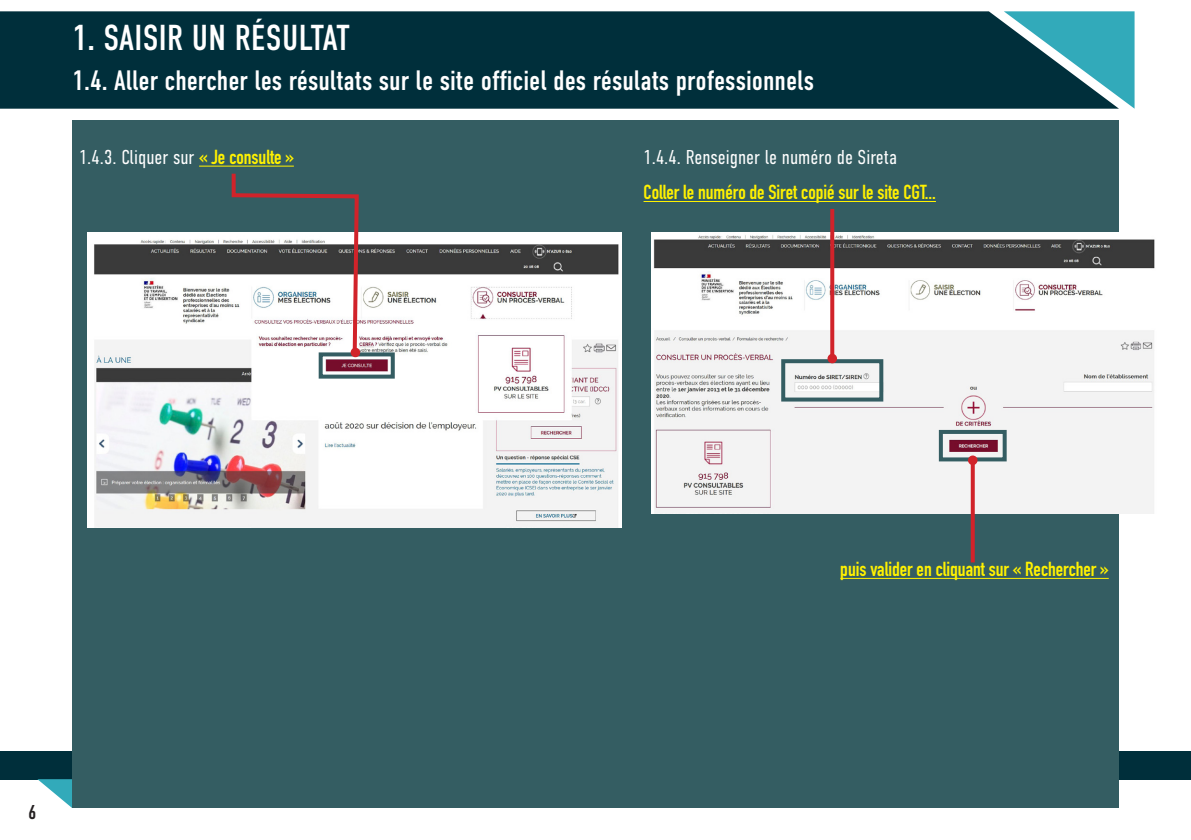
<style>
.page{position:relative;width:1191px;height:840px;background:#fff}
.page>*{position:absolute;margin:0;border:0;box-sizing:border-box;transform-origin:0 0}
._1{font:36px "DIN Condensed";letter-spacing:.01em;color:#fff}
._2{font:28px "DIN Condensed";color:#fff}
._3{font:700 20px "DIN Condensed";color:#fff101}
._3-2{font:300 20px "DIN Condensed";color:#fff}
.t1{font:20px "DIN Condensed";color:#231f20}
.s1{font-weight:700;color:#fff101}
</style>
<div class="page">
<div style="left:0;top:750px;width:1191px;height:28px;background:#002f3b"></div>
<div style="left:72px;top:120px;width:1047px;height:687px;background:#345d62"></div>
<svg style="left:37px;top:778px;width:35px;height:29px"></svg>
<div style="left:0;top:11px;width:1003px;height:98px;background:#002f3b"></div>
<svg style="left:1003px;top:11px;width:131px;height:98px;background:#368390"></svg>
<hr style="left:199px;top:165px;width:95px;height:1px;background:#fff101">
<hr style="left:643px;top:201px;width:293px;height:1px;background:#fff101">
<img style="left:87px;top:232px;width:535px;height:295px">
<img style="left:651px;top:232px;width:504px;height:281px">
<hr style="left:840px;top:577px;width:268px;height:1px;background:#fff101">
<div style="left:319px;top:352px;width:76px;height:26px;border:4px solid #345d62"></div>
<svg style="left:230px;top:173px;width:131px;height:183px"></svg>
<div style="left:781px;top:359px;width:102px;height:42px;border:4px solid #345d62"></div>
<div style="left:939px;top:429px;width:67px;height:32px;border:4px solid #345d62"></div>
<svg style="left:830px;top:209px;width:4px;height:144px"></svg>
<div style="left:828px;top:354px;width:8px;height:8px;background:#d1232a;border-radius:50%"></div>
<div style="left:827px;top:353px;width:10px;height:10px;border:2px solid #d1232a;border-radius:50%"></div>
<svg style="left:970px;top:464px;width:4px;height:98px"></svg>
<div style="left:969px;top:456px;width:7px;height:8px;background:#d1232a;border-radius:50%"></div>
<div style="left:968px;top:455px;width:9px;height:10px;border:2px solid #d1232a;border-radius:50%"></div>
<div style="left:352px;top:348px;width:7px;height:8px;background:#d1232a;border-radius:50%"></div>
<div style="left:351px;top:347px;width:9px;height:10px;border:2px solid #d1232a;border-radius:50%"></div>
<p class="_1" style="left:72px;top:18px;width:279px">1. SAISIR UN RÉSULTAT</p>
<p class="_2" style="left:72px;top:64px;width:743px">1.4. Aller chercher les résultats sur le site officiel des résulats professionnels</p>
<p class="_3-2" style="left:79px;top:146px;width:216px">1.4.3. Cliquer sur <span class="s1">« Je consulte »</span></p>
<p class="_3-2" style="left:643px;top:146px;width:255px">1.4.4. Renseigner le numéro de Sireta</p>
<p class="_3" style="left:643px;top:179px;width:294px">Coller le numéro de Siret copié sur le site CGT...</p>
<p class="t1" style="left:28px;top:800px;width:10px">6</p>
<p class="_3" style="left:840px;top:555px;width:270px">puis valider en cliquant sur « Rechercher »</p>
</div>
